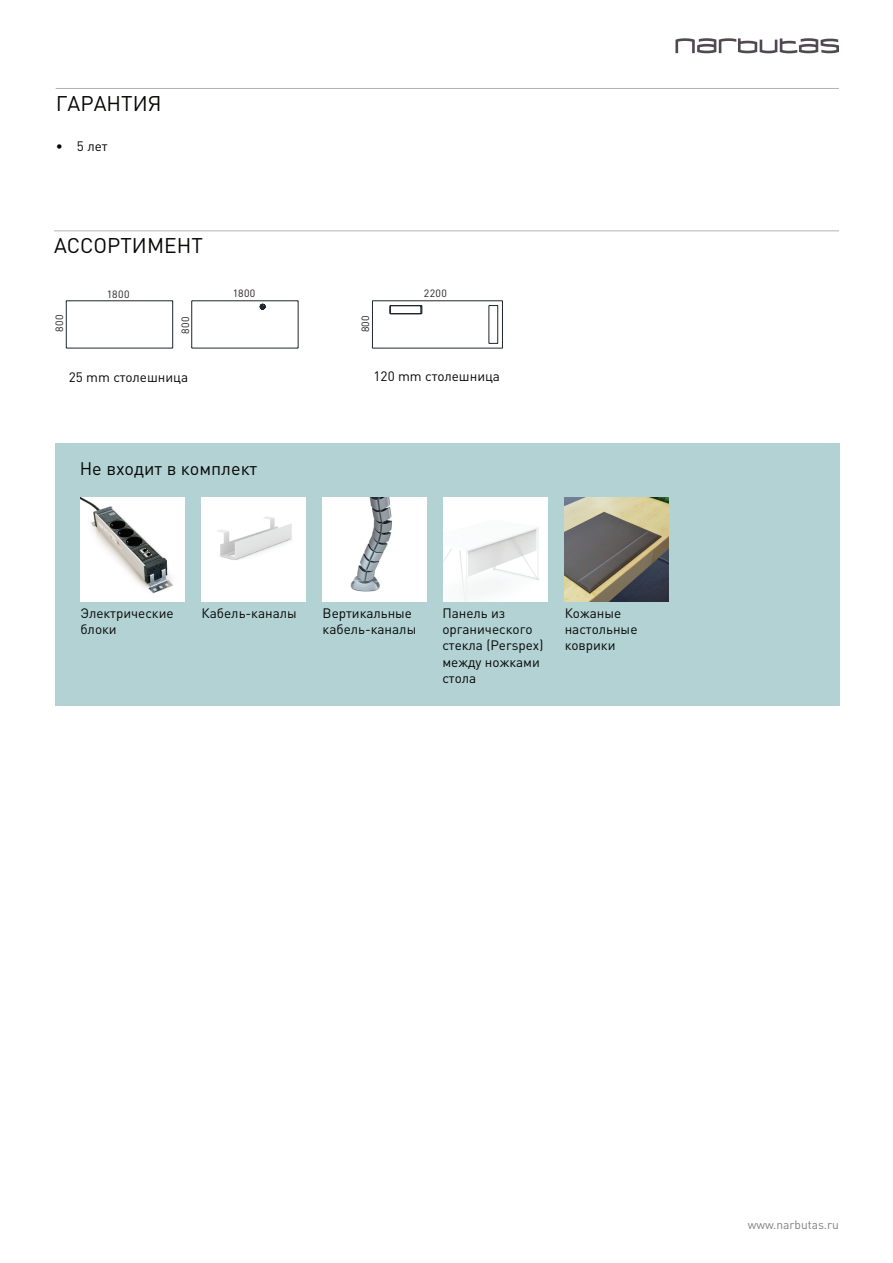
<style>
.page{position:relative;width:893px;height:1263px;background:#fff}
.page>*{position:absolute;margin:0;border:0;box-sizing:border-box;transform-origin:0 0}
.t1{font:21px "DIN Pro";color:#040503}
.t2{font:18px "DIN Pro";color:#040503}
.t3{font:13.5px/16.2px "DIN Pro";color:#040503}
.t4{font:12px "DIN Pro";color:#808180}
.t5{font:10.5px "DIN Pro";letter-spacing:.045em;color:#231f20}
</style>
<div class="page">
<svg style="left:675px;top:38px;width:164px;height:15px"></svg>
<div style="left:55px;top:443px;width:785px;height:262px;background:#b3d2d4"></div>
<img style="left:202px;top:497px;width:104px;height:105px">
<img style="left:323px;top:498px;width:104px;height:104px">
<img style="left:444px;top:498px;width:104px;height:104px">
<img style="left:565px;top:498px;width:104px;height:104px">
<img style="left:80px;top:498px;width:105px;height:104px">
<hr style="left:66px;top:301px;width:1px;height:47px;background:#20262e">
<hr style="left:66px;top:348px;width:107px;height:1px;background:#20262e">
<hr style="left:172px;top:301px;width:1px;height:47px;background:#20262e">
<hr style="left:66px;top:300px;width:107px;height:1px;background:#20262e">
<svg style="left:191px;top:300px;width:108px;height:49px"></svg>
<hr style="left:372px;top:300px;width:130px;height:1px;background:#20262e">
<hr style="left:372px;top:301px;width:1px;height:47px;background:#20262e">
<hr style="left:502px;top:301px;width:1px;height:47px;background:#20262e">
<hr style="left:488px;top:306px;width:1px;height:37px;background:#20262e">
<hr style="left:497px;top:306px;width:1px;height:37px;background:#20262e">
<hr style="left:372px;top:348px;width:130px;height:1px;background:#20262e">
<hr style="left:390px;top:305px;width:32px;height:1px;background:#20262e">
<hr style="left:390px;top:313px;width:31px;height:1px;background:#20262e">
<svg style="left:420px;top:306px;width:2px;height:8px"></svg>
<hr style="left:56px;top:88px;width:783px;height:1px;background:#b2b3b3">
<hr style="left:54px;top:230px;width:785px;height:1px;background:#b2b3b3">
<h1 class="t1" style="left:56px;top:89px;width:107px">ГАРАНТИЯ</h1>
<p class="t3" style="left:56px;top:138px;width:53px">• 5 лет</p>
<h1 class="t1" style="left:54px;top:231px;width:150px">АССОРТИМЕНТ</h1>
<p class="t5" style="left:107px;top:287px;width:24px">1800</p>
<p class="t5" style="left:233px;top:286px;width:24px">1800</p>
<p class="t5" style="left:424px;top:286px;width:25px">2200</p>
<p class="t5" style="left:52px;top:332px;width:19px;rotate:-90deg">800</p>
<p class="t5" style="left:178px;top:334px;width:19px;rotate:-90deg">800</p>
<p class="t5" style="left:358px;top:332px;width:19px;rotate:-90deg">800</p>
<p class="t3" style="left:69px;top:368px;width:121px">25 mm cтолешница</p>
<p class="t3" style="left:374px;top:367px;width:128px">120 mm cтолешница</p>
<h2 class="t2" style="left:80px;top:456px;width:179px">Не входит в комплект</h2>
<p class="t3" style="left:80px;top:604px;width:95px">Электрические блоки</p>
<p class="t3" style="left:202px;top:604px;width:97px">Кабель-каналы</p>
<p class="t3" style="left:323px;top:604px;width:95px">Вертикальные кабель-каналы</p>
<p class="t3" style="left:442px;top:604px;width:103px">Панель из органического стекла (Perspex) между ножками стола</p>
<p class="t3" style="left:565px;top:604px;width:74px">Кожаные настольные коврики</p>
<p class="t4" style="left:748px;top:1216px;width:93px">www.narbutas.ru</p>
</div>
